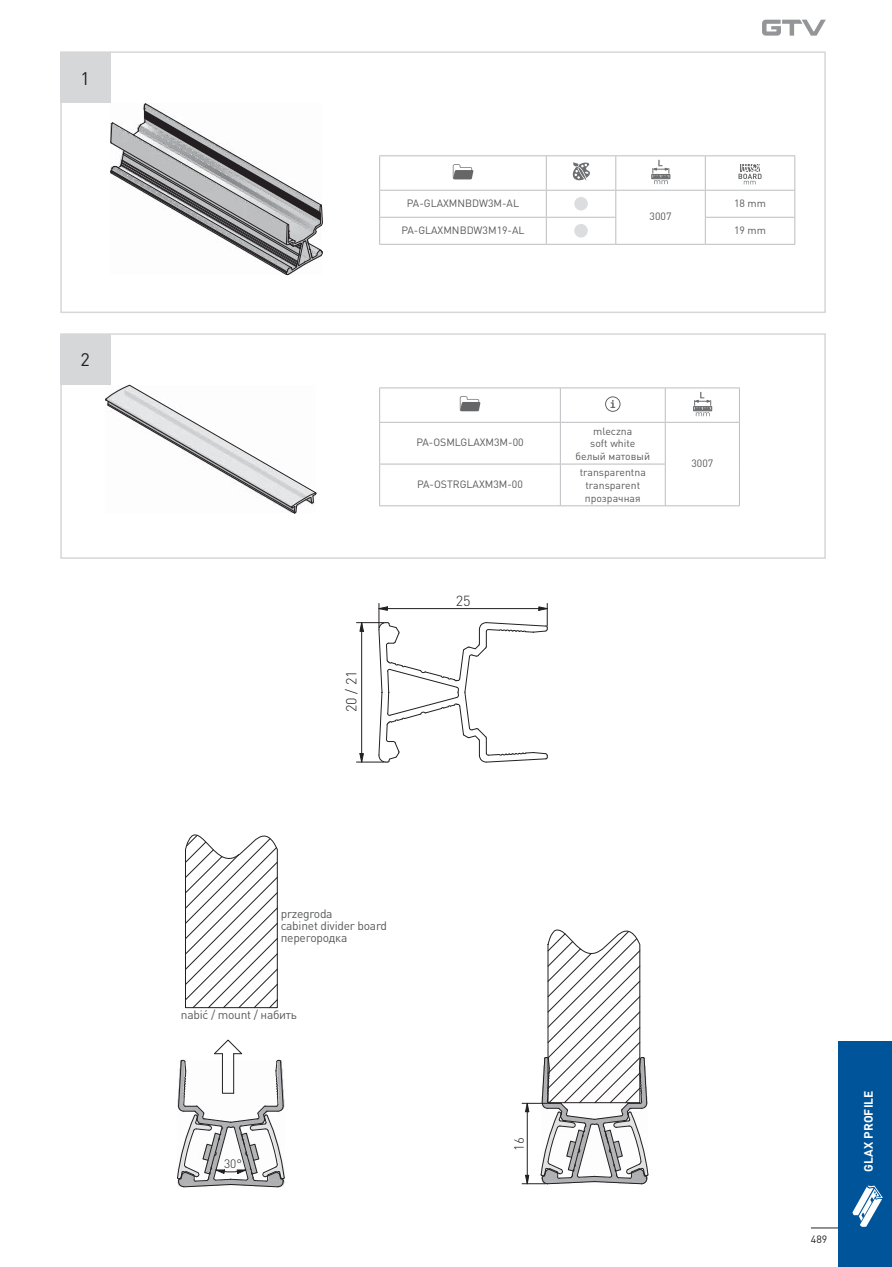
<style>
.page{position:relative;width:892px;height:1267px;background:#fff}
.page>*{position:absolute;margin:0;border:0;box-sizing:border-box;transform-origin:0 0}
.t1{font:18px "DIN Pro";color:#231f20}
.t2{font:300 16.65px "DIN Pro";letter-spacing:-.005em;color:#231f20}
.t3{font:300 14.4px "DIN Pro";color:#231f20}
.t4{font:300 13.2px "DIN Pro";color:#231f20}
.t5{font:12px/12px "DIN Pro";letter-spacing:-.02em;color:#58595b}
.t6{font:700 12px "DIN Pro";letter-spacing:.01em;color:#fff}
.t7{font:300 12px "DIN Pro";color:#231f20}
.t8{font:10.5px/12.6px "DIN Pro";color:#58595b;text-align:center}
.t9{font:10.5px "DIN Pro";color:#231f20}
</style>
<div class="page">
<hr style="left:811px;top:1226px;width:81px;height:2px;background:#6d6e70">
<svg style="left:762px;top:20px;width:64px;height:16px"></svg>
<div style="left:838px;top:1041px;width:54px;height:225px;background:#00549a"></div>
<svg style="left:852px;top:1185px;width:31px;height:41px"></svg>
<svg style="left:60px;top:51px;width:766px;height:508px"></svg>
<hr style="left:616px;top:190px;width:89px;height:1px;background:#bbbdc0">
<hr style="left:705px;top:190px;width:90px;height:1px;background:#bbbdc0">
<svg style="left:546px;top:191px;width:1px;height:53px"></svg>
<hr style="left:546px;top:190px;width:70px;height:1px;background:#bbbdc0">
<hr style="left:546px;top:217px;width:70px;height:1px;background:#bbbdc0">
<hr style="left:546px;top:244px;width:70px;height:1px;background:#bbbdc0">
<hr style="left:379px;top:155px;width:326px;height:1px;background:#bbbdc0">
<hr style="left:705px;top:155px;width:90px;height:1px;background:#bbbdc0">
<hr style="left:379px;top:156px;width:1px;height:34px;background:#bbbdc0">
<hr style="left:546px;top:156px;width:1px;height:34px;background:#bbbdc0">
<hr style="left:615px;top:156px;width:1px;height:34px;background:#bbbdc0">
<hr style="left:705px;top:156px;width:1px;height:34px;background:#bbbdc0">
<hr style="left:794px;top:156px;width:1px;height:34px;background:#bbbdc0">
<svg style="left:379px;top:191px;width:1px;height:53px"></svg>
<svg style="left:615px;top:190px;width:1px;height:54px"></svg>
<hr style="left:379px;top:190px;width:167px;height:1px;background:#bbbdc0">
<hr style="left:379px;top:217px;width:167px;height:1px;background:#bbbdc0">
<hr style="left:705px;top:217px;width:90px;height:1px;background:#bbbdc0">
<svg style="left:705px;top:190px;width:1px;height:54px"></svg>
<svg style="left:794px;top:190px;width:1px;height:54px"></svg>
<hr style="left:379px;top:244px;width:167px;height:1px;background:#bbbdc0">
<hr style="left:616px;top:244px;width:89px;height:1px;background:#bbbdc0">
<hr style="left:705px;top:244px;width:90px;height:1px;background:#bbbdc0">
<svg style="left:453px;top:164px;width:20px;height:15px"></svg>
<svg style="left:572px;top:162px;width:18px;height:19px"></svg>
<div style="left:651px;top:174px;width:19px;height:5px;border:1px solid #6d6e70"></div>
<svg style="left:652px;top:160px;width:18px;height:24px"></svg>
<svg style="left:738px;top:163px;width:24px;height:21px"></svg>
<div style="left:574px;top:197px;width:14px;height:13px;background:#dcddde;border-radius:50%"></div>
<div style="left:574px;top:224px;width:14px;height:13px;background:#dcddde;border-radius:50%"></div>
<hr style="left:665px;top:422px;width:75px;height:1px;background:#bbbdc0">
<hr style="left:665px;top:422px;width:1px;height:41px;background:#bbbdc0">
<hr style="left:739px;top:422px;width:1px;height:42px;background:#bbbdc0">
<hr style="left:665px;top:464px;width:1px;height:41px;background:#bbbdc0">
<hr style="left:739px;top:464px;width:1px;height:41px;background:#bbbdc0">
<hr style="left:665px;top:505px;width:75px;height:1px;background:#bbbdc0">
<hr style="left:560px;top:422px;width:1px;height:41px;background:#bbbdc0">
<hr style="left:560px;top:464px;width:1px;height:41px;background:#bbbdc0">
<hr style="left:560px;top:463px;width:106px;height:1px;background:#bbbdc0">
<hr style="left:560px;top:505px;width:105px;height:1px;background:#bbbdc0">
<hr style="left:560px;top:422px;width:105px;height:1px;background:#bbbdc0">
<hr style="left:379px;top:387px;width:361px;height:1px;background:#bbbdc0">
<hr style="left:379px;top:388px;width:1px;height:34px;background:#bbbdc0">
<hr style="left:560px;top:388px;width:1px;height:34px;background:#bbbdc0">
<hr style="left:665px;top:388px;width:1px;height:34px;background:#bbbdc0">
<hr style="left:739px;top:388px;width:1px;height:34px;background:#bbbdc0">
<hr style="left:379px;top:422px;width:1px;height:41px;background:#bbbdc0">
<hr style="left:379px;top:464px;width:1px;height:41px;background:#bbbdc0">
<hr style="left:379px;top:422px;width:181px;height:1px;background:#bbbdc0">
<hr style="left:379px;top:463px;width:181px;height:1px;background:#bbbdc0">
<hr style="left:379px;top:505px;width:181px;height:1px;background:#bbbdc0">
<svg style="left:460px;top:396px;width:20px;height:15px"></svg>
<svg style="left:605px;top:396px;width:15px;height:16px"></svg>
<svg style="left:693px;top:392px;width:19px;height:24px"></svg>
<div style="left:60px;top:53px;width:50px;height:50px;background:#d5d7d8"></div>
<div style="left:60px;top:334px;width:50px;height:50px;background:#d5d7d8"></div>
<svg style="left:88px;top:78px;width:248px;height:209px"></svg>
<svg style="left:94px;top:371px;width:229px;height:151px"></svg>
<svg style="left:356px;top:603px;width:192px;height:160px"></svg>
<svg style="left:185px;top:834px;width:93px;height:173px"></svg>
<svg style="left:177px;top:1039px;width:108px;height:147px"></svg>
<svg style="left:522px;top:929px;width:126px;height:256px"></svg>
<h1 class="t1" style="left:81px;top:72px;width:11px">1</h1>
<h1 class="t1" style="left:81px;top:353px;width:11px">2</h1>
<p class="t8" style="left:407px;top:198px;width:114px">PA-GLAXMNBDW3M-AL</p>
<p class="t8" style="left:649px;top:211px;width:23px">3007</p>
<p class="t8" style="left:734px;top:198px;width:34px">18 mm</p>
<p class="t8" style="left:401px;top:225px;width:125px">PA-GLAXMNBDW3M19-AL</p>
<p class="t8" style="left:734px;top:225px;width:34px">19 mm</p>
<h3 class="t3" style="left:346px;top:712px;width:43px;rotate:-90deg">20 / 21</h3>
<p class="t8" style="left:416px;top:437px;width:109px">PA-OSMLGLAXM3M-00</p>
<p class="t8" style="left:575px;top:425px;width:76px">mleczna<br>soft white белый матовый</p>
<p class="t8" style="left:417px;top:479px;width:107px">PA-OSTRGLAXM3M-00</p>
<p class="t8" style="left:580px;top:467px;width:68px">transparentna transparent прозрачная</p>
<h3 class="t3" style="left:456px;top:596px;width:16px">25</h3>
<p class="t8" style="left:691px;top:458px;width:23px">3007</p>
<p class="t5" style="left:281px;top:908px;width:108px">przegroda<br>cabinet divider board перегородка</p>
<h2 class="t2" style="left:280px;top:913px;width:34px">prze</h2>
<p class="t5" style="left:181px;top:1009px;width:117px">nabić / mount / набить</p>
<h2 class="t2" style="left:208px;top:1011px;width:41px">nabić</h2>
<p class="t7" style="left:224px;top:1159px;width:19px">30°</p>
<p class="t4" style="left:514px;top:1150px;width:15px;rotate:-90deg">16</p>
<p class="t9" style="left:811px;top:1234px;width:18px">489</p>
<p class="t6" style="left:864px;top:1171px;width:83px;rotate:-90deg">GLAX PROFILE</p>
</div>
